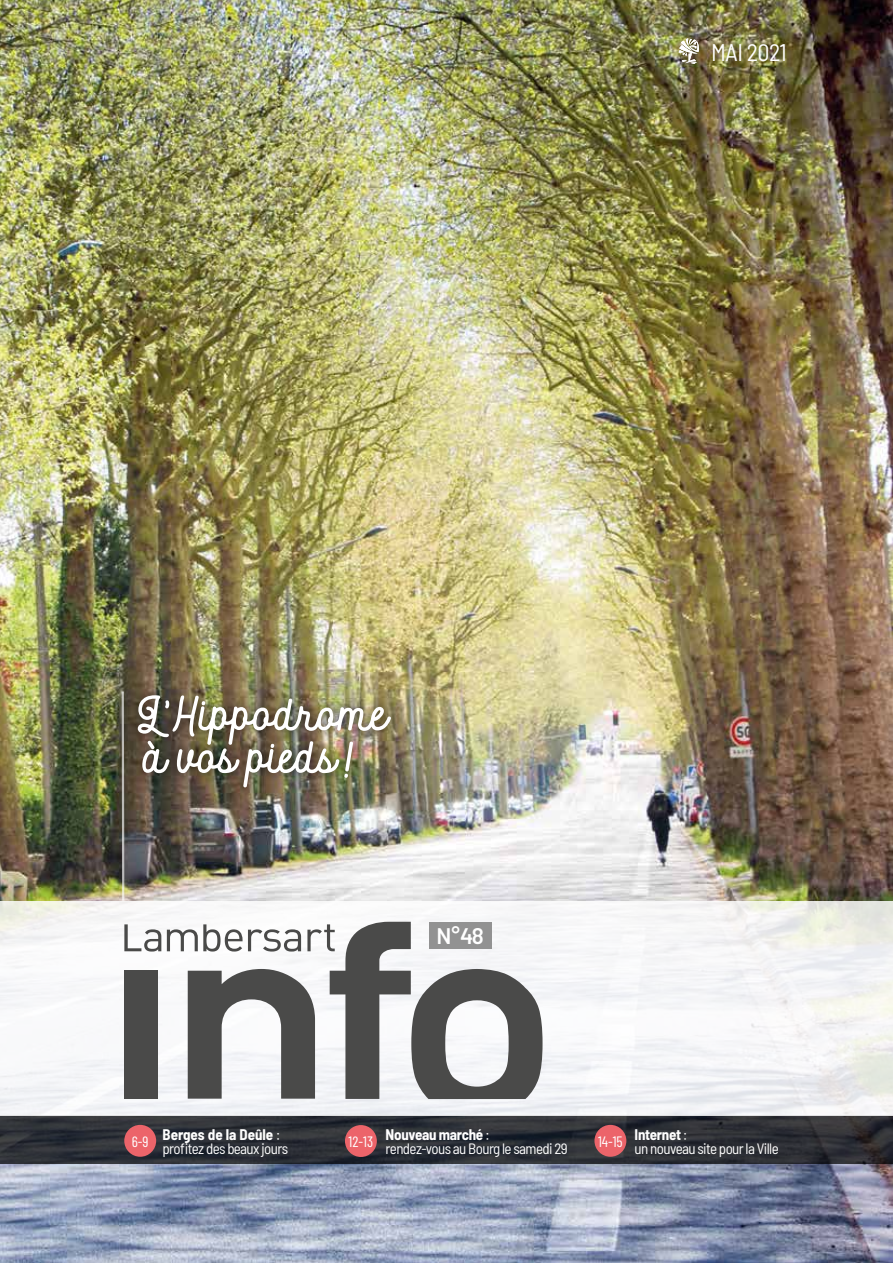
<style>
.page{position:relative;width:893px;height:1263px;background:#fff}
.page>*{position:absolute;margin:0;border:0;box-sizing:border-box;transform-origin:0 0}
.t1{font:semi-condensed 24px "Barlow";letter-spacing:-.02em;color:#fff}
.t2{font:600 22.5px "Barlow";color:#fff}
.t3{font:semi-condensed 15px/14.1px "Barlow";letter-spacing:-.04em;color:#fff}
.t4{font:15px "Barlow Condensed";color:#fff}
.s1{font-weight:700}
</style>
<div class="page">
<img style="left:0;top:0;width:893px;height:1263px">
<svg style="left:0;top:1115px;width:893px;height:48px;background:#303339"></svg>
<svg style="left:0;top:901px;width:893px;height:214px;fill:#f6f6f8"></svg>
<svg style="left:124px;top:924px;width:37px;height:27px"></svg>
<div style="left:124px;top:970px;width:34px;height:129px;background:#4a4a49"></div>
<svg style="left:167px;top:922px;width:376px;height:177px"></svg>
<svg style="left:679px;top:38px;width:20px;height:26px"></svg>
<div style="left:345px;top:1125px;width:32px;height:32px;background:#ec646a;border-radius:50%"></div>
<div style="left:124px;top:1125px;width:32px;height:32px;background:#ec646a;border-radius:50%"></div>
<div style="left:594px;top:1125px;width:32px;height:32px;background:#ec646a;border-radius:50%"></div>
<svg style="left:120px;top:690px;width:6px;height:212px"></svg>
<div style="left:128px;top:686px;width:272px;height:110px;background:#000;opacity:.65"></div>
<img style="left:138px;top:695px;width:253px;height:92px">
<h1 class="t1" style="left:711px;top:36px;width:77px">MAI 2021</h1>
<h2 class="t2" style="left:437px;top:922px;width:49px">N°48</h2>
<p class="t4" style="left:132px;top:1131px;width:18px">6-9</p>
<p class="t3" style="left:163px;top:1126px;width:127px"><span class="s1">Berges de la Deûle</span> : profitez des beaux jours</p>
<p class="t4" style="left:598px;top:1131px;width:26px">14-15</p>
<p class="t3" style="left:635px;top:1126px;width:146px"><span class="s1">Internet</span> :<br>un nouveau site pour la Ville</p>
<p class="t4" style="left:349px;top:1131px;width:26px">12-13</p>
<p class="t3" style="left:386px;top:1127px;width:184px"><span class="s1">Nouveau marché</span> :<br>rendez-vous au Bourg le samedi 29</p>
</div>
